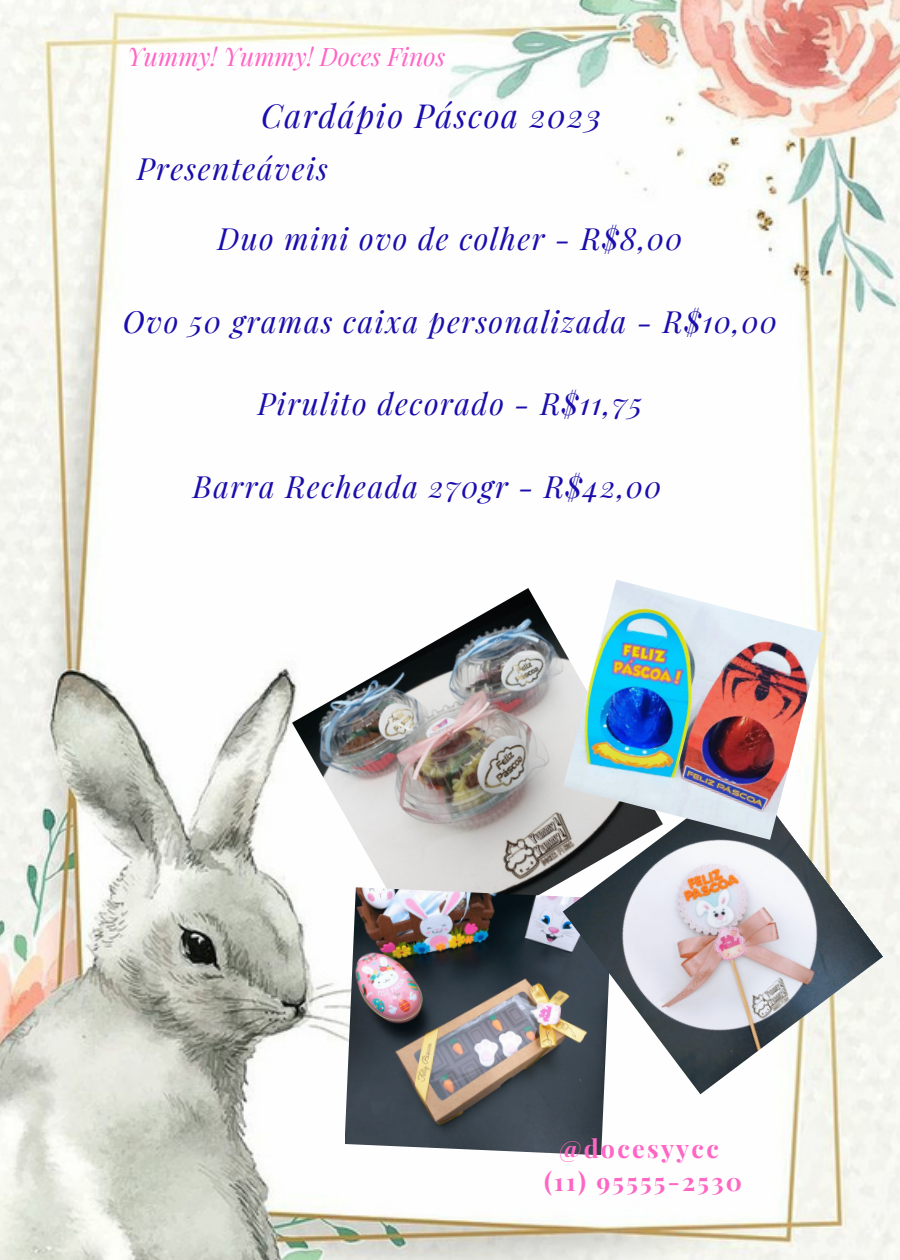
<style>
.page{position:relative;width:900px;height:1260px;background:#fff}
.page>*{position:absolute;margin:0;border:0;box-sizing:border-box;transform-origin:0 0}
.t1{font:italic 32.5px "Playfair Display";letter-spacing:.05em;color:#1a0dac}
.t2{font:italic 30px "Playfair Display";letter-spacing:.05em;color:#1a0dac}
.t3{font:700 25.25px/33.8px "Playfair Display";letter-spacing:.09em;color:#ff66c4;text-align:center}
.t4{font:italic 25px "Playfair Display";color:#ff66c4}
</style>
<div class="page">
<img style="left:0;top:0;width:900px;height:1260px">
<img style="left:292px;top:588px;width:271px;height:371px">
<img style="left:345px;top:887px;width:267px;height:268px">
<img style="left:563px;top:774px;width:320px;height:320px">
<img style="left:563px;top:580px;width:260px;height:260px">
<p class="t4" style="left:127px;top:39px;width:320px">Yummy! Yummy! Doces Finos</p>
<p class="t1" style="left:261px;top:93px;width:342px">Cardápio Páscoa 2023</p>
<p class="t2" style="left:137px;top:148px;width:193px">Presenteáveis</p>
<p class="t2" style="left:217px;top:218px;width:467px">Duo mini ovo de colher - R$8,00</p>
<p class="t2" style="left:123px;top:300px;width:656px">Ovo 50 gramas caixa personalizada - R$10,00</p>
<p class="t2" style="left:258px;top:383px;width:386px">Pirulito decorado - R$11,75</p>
<p class="t2" style="left:193px;top:465px;width:470px">Barra Recheada 270gr - R$42,00</p>
<p class="t3" style="left:544px;top:1130px;width:200px">@docesyycc (11) 95555-2530</p>
</div>
